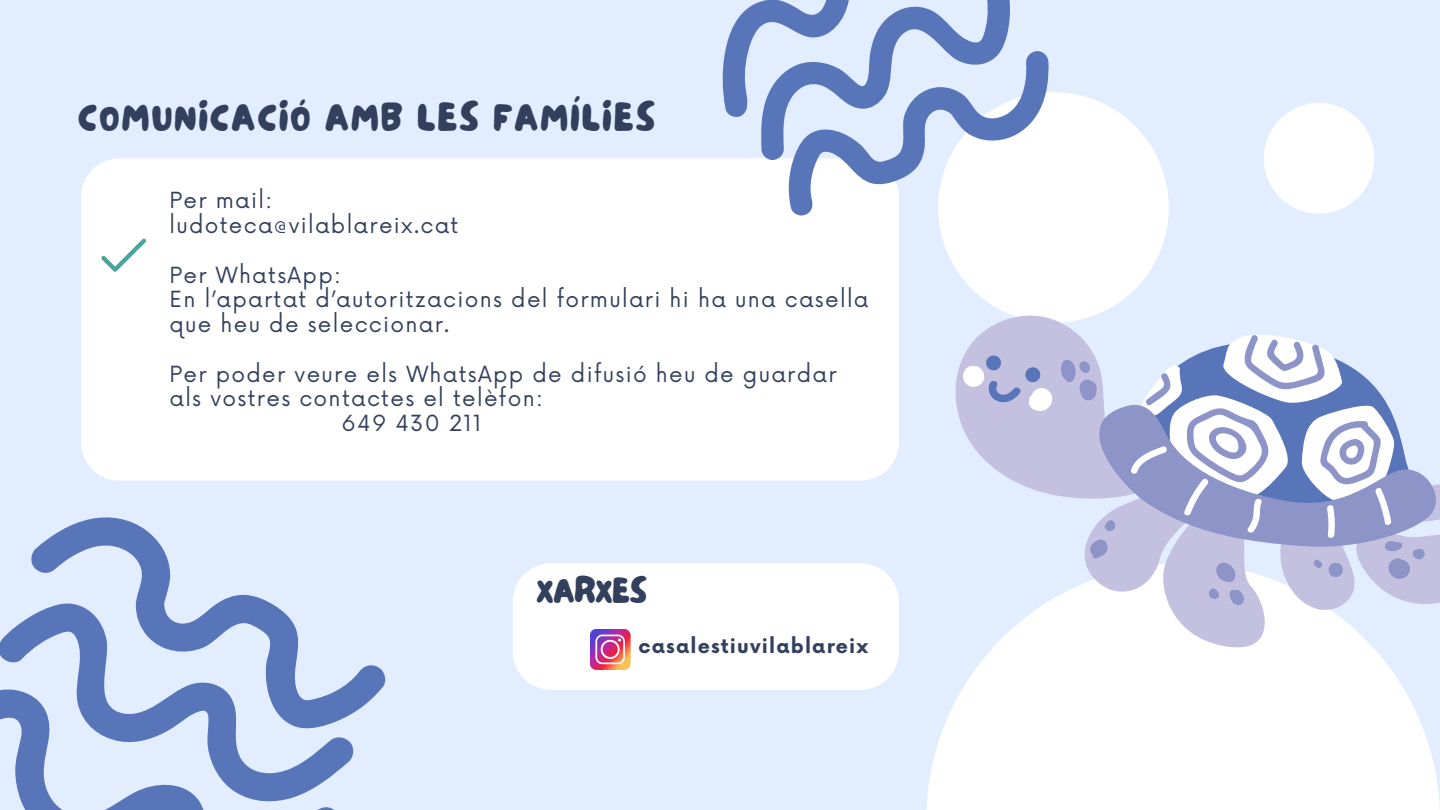
<style>
.page{position:relative;width:1440px;height:810px;background:#e2edff}
.page>*{position:absolute;margin:0;border:0;box-sizing:border-box;transform-origin:0 0}
.t1{font:40px "NF Lepetitcochon Regular";letter-spacing:.06em;color:#323f5d}
.t2{font:35.7px "NF Lepetitcochon Regular";color:#323f5d}
.t3{font:21.7px/24.8px "Now";letter-spacing:.06em;color:#323f5d}
.t4{font:700 19.7px "Now";letter-spacing:.06em;color:#323f5d}
</style>
<div class="page">
<div style="left:81px;top:158px;width:818px;height:323px;background:#fff"></div>
<svg style="left:31px;top:473px;width:360px;height:291px"></svg>
<svg style="left:0;top:604px;width:346px;height:206px"></svg>
<div style="left:513px;top:563px;width:386px;height:127px;background:#fff"></div>
<svg style="left:101px;top:238px;width:45px;height:34px;background:#e0efee"></svg>
<div style="left:926px;top:563px;width:514px;height:247px;background:#fff"></div>
<div style="left:938px;top:92px;width:231px;height:231px;background:#fff;border-radius:50%"></div>
<div style="left:1264px;top:103px;width:110px;height:111px;background:#fff;border-radius:50%"></div>
<svg style="left:955px;top:297px;width:171px;height:119px"></svg>
<svg style="left:959px;top:319px;width:481px;height:346px"></svg>
<svg style="left:731px;top:120px;width:36px;height:44px"></svg>
<svg style="left:767px;top:51px;width:305px;height:168px;fill:#fff"></svg>
<svg style="left:722px;top:0;width:298px;height:120px"></svg>
<img style="left:590px;top:629px;width:40px;height:40px">
<h1 class="t1" style="left:78px;top:89px;width:578px">COMUNICACIÓ AMB LES FAMÍLIES</h1>
<p class="t3" style="left:170px;top:189px;width:291px">Per mail: ludoteca@vilablareix.cat</p>
<p class="t3" style="left:170px;top:264px;width:701px">Per WhatsApp:<br>En l’apartat d’autoritzacions del formulari hi ha una casella que heu de seleccionar.</p>
<p class="t3" style="left:170px;top:363px;width:669px">Per poder veure els WhatsApp de difusió heu de guardar</p>
<p class="t3" style="left:170px;top:387px;width:375px">als vostres contactes el telèfon:</p>
<p class="t3" style="left:342px;top:412px;width:141px">649 430 211</p>
<h2 class="t2" style="left:536px;top:567px;width:112px">XARXES</h2>
<p class="t4" style="left:638px;top:635px;width:231px">casalestiuvilablareix</p>
</div>
